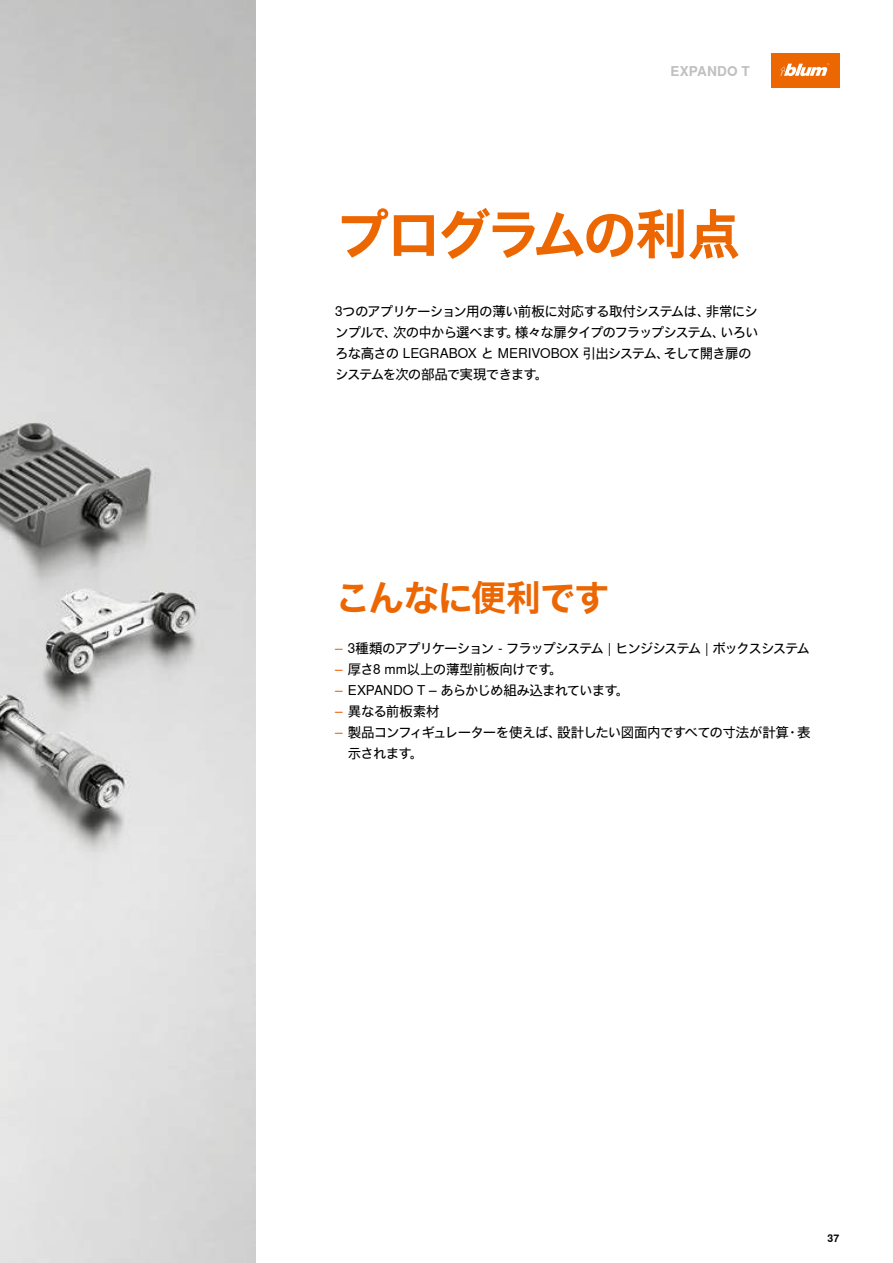
<style>
.page{position:relative;width:893px;height:1263px;background:#fff}
.page>*{position:absolute;margin:0;border:0;box-sizing:border-box;transform-origin:0 0}
.t1{font:700 54px "Nimbus Sans Global";letter-spacing:-.075em;color:#ec6602}
.t2{font:700 36px "Nimbus Sans Global";letter-spacing:-.055em;color:#ec6602}
.t3{font:13.5px/21px "Nimbus Sans Global";letter-spacing:-.06em;color:#000}
.t4{font:13.5px "Nimbus Sans Global";letter-spacing:-.095em;color:#000}
.t5{font:13.5px "Nimbus Sans Global";letter-spacing:-.025em;color:#000}
.t6{font:700 13.5px "Nimbus Sans Global";letter-spacing:.01em;color:#c0c0c1}
.t7{font:13.5px "Nimbus Sans Global";letter-spacing:-.015em;color:#000}
.t8{font:700 10.5px "Nimbus Sans Global";color:#000}
.s1{color:#ec6602}
</style>
<div class="page">
<img style="left:0;top:0;width:255px;height:1263px">
<div style="left:771px;top:54px;width:68px;height:34px;background:#ec6602"></div>
<svg style="left:780px;top:63px;width:49px;height:13px"></svg>
<p class="t6" style="left:670px;top:63px;width:81px">EXPANDO T</p>
<h1 class="t1" style="left:335px;top:202px;width:407px">プログラムの利点</h1>
<p class="t3" style="left:335px;top:301px;width:425px">3つのアプリケーション用の薄い前板に対応する取付システムは、非常にシンプルで、次の中から選べます。様々な扉タイプのフラップシステム、いろいろな高さの LEGRABOX と MERIVOBOX 引出システム、そして開き扉のシステムを次の部品で実現できます。</p>
<h2 class="t2" style="left:335px;top:577px;width:276px">こんなに便利です</h2>
<p class="t4" style="left:335px;top:640px;width:476px"><span class="s1">–</span> 3種類のアプリケーション - フラップシステム | ヒンジシステム | ボックスシステム</p>
<p class="t5" style="left:335px;top:661px;width:229px"><span class="s1">–</span> 厚さ8 mm以上の薄型前板向けです。</p>
<p class="t3" style="left:335px;top:679px;width:296px"><span class="s1">–</span> EXPANDO T – あらかじめ組み込まれています。</p>
<p class="t7" style="left:335px;top:703px;width:106px"><span class="s1">–</span> 異なる前板素材</p>
<p class="t3" style="left:348px;top:721px;width:464px;text-indent:-13px"><span class="s1">–</span> 製品コンフィギュレーターを使えば、設計したい図面内ですべての寸法が計算・表示されます。</p>
<p class="t8" style="left:828px;top:1232px;width:13px">37</p>
</div>
